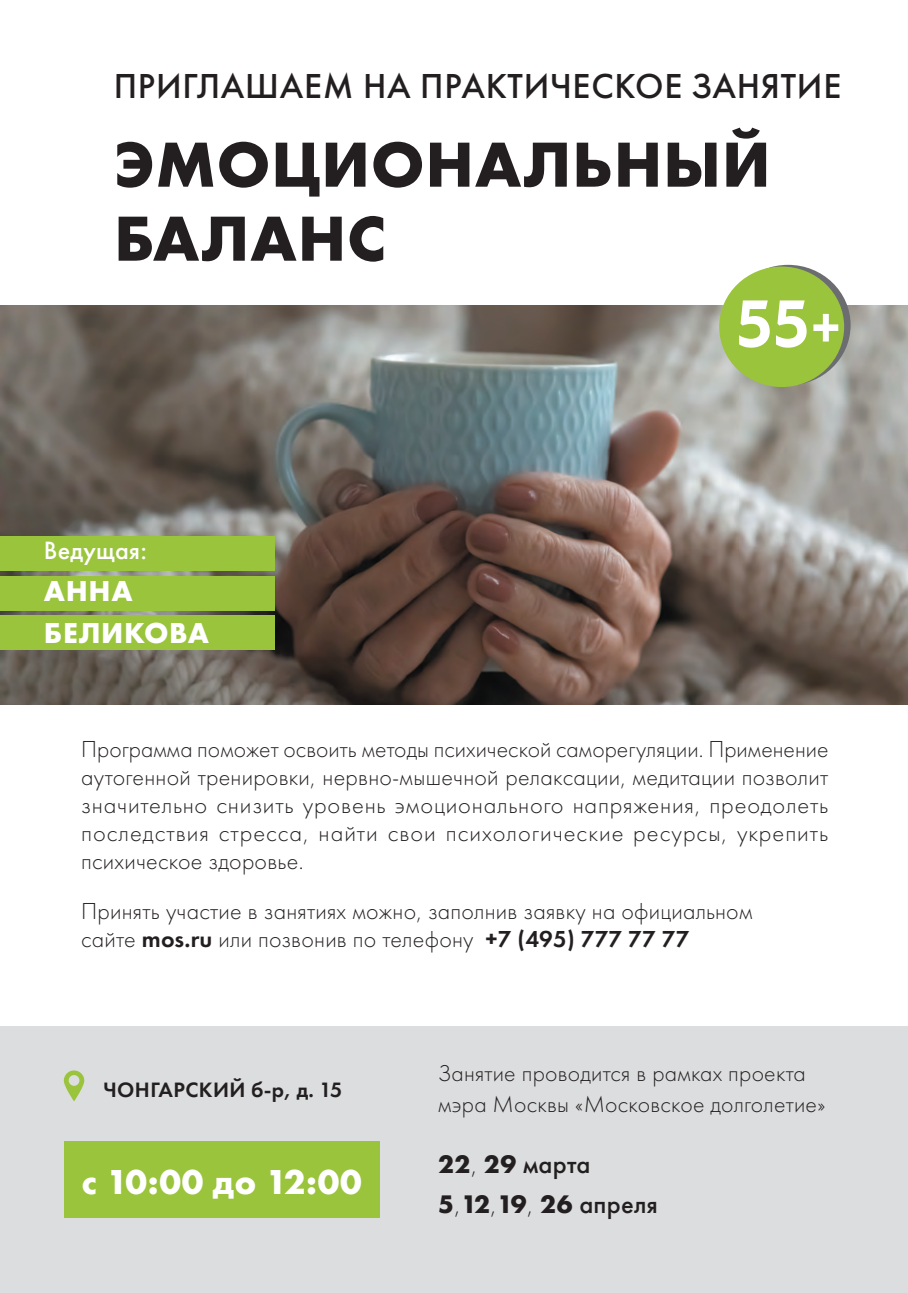
<style>
.page{position:relative;width:908px;height:1293px;background:#fff}
.page>*{position:absolute;margin:0;border:0;box-sizing:border-box;transform-origin:0 0}
.заголовок2{font:700 66px/74px "Futura New";letter-spacing:.01em;color:#231f20}
.заголовок2-2{font:500 36px "Futura New";letter-spacing:.02em;color:#231f20}
.заголовок2-3{font:700 36px "Futura New";letter-spacing:.01em;color:#fff}
.заголовок2-4{font:700 30px "Futura New";letter-spacing:.02em;color:#fff}
.заголовок2-5{font:700 26.4px "Futura New";color:#231f20}
.заголовок2-6{font:500 26.4px "Futura New";letter-spacing:.01em;color:#231f20}
.заголовок2-7{font:500 26px "Futura New";letter-spacing:.01em;color:#fff}
.заголовок2-8{font:300 24px/28px "Futura New";letter-spacing:.01em;color:#231f20;text-align:justify}
.заголовок2-9{font:300 23.8px "Futura New";letter-spacing:.01em;color:#231f20}
.заголовок2-10{font:21.6px "Futura New Demi";letter-spacing:.02em;color:#231f20}
.s1{font-family:"Futura New Demi";font-weight:400}
.s2{font-weight:700}
.s3{font-weight:300}
.s4{font-weight:500}
</style>
<div class="page">
<img style="left:1px;top:305px;width:906px;height:400px">
<div style="left:1px;top:1026px;width:906px;height:267px;background:#dcdddf"></div>
<div style="left:64px;top:1141px;width:315px;height:77px;background:#9ac43b"></div>
<div style="left:0;top:616px;width:274px;height:34px;background:#9ac43b"></div>
<div style="left:0;top:576px;width:274px;height:34px;background:#9ac43b"></div>
<div style="left:0;top:536px;width:274px;height:34px;background:#9ac43b"></div>
<svg style="left:64px;top:1070px;width:20px;height:31px"></svg>
<svg style="left:725px;top:265px;width:125px;height:120px"></svg>
<div style="left:718px;top:266px;width:125px;height:121px;background:#9ac43b;border-radius:50%"></div>
<svg style="left:739px;top:300px;width:98px;height:48px"></svg>
<p class="заголовок2-2" style="left:114px;top:65px;width:728px">ПРИГЛАШАЕМ НА ПРАКТИЧЕСКОЕ ЗАНЯТИЕ</p>
<p class="заголовок2" style="left:114px;top:126px;width:658px">ЭМОЦИОНАЛЬНЫЙ<br>БАЛАНС</p>
<p class="заголовок2-7" style="left:44px;top:535px;width:104px">Ведущая:</p>
<p class="заголовок2-4" style="left:44px;top:572px;width:90px">АННА</p>
<p class="заголовок2-4" style="left:44px;top:614px;width:167px">БЕЛИКОВА</p>
<p class="заголовок2-8" style="left:81px;top:735px;width:748px">Программа поможет освоить методы психической саморегуляции. Применение аутогенной тренировки, нервно-мышечной релаксации, медитации позволит значительно снизить уровень эмоционального напряжения, преодолеть последствия стресса, найти свои психологические ресурсы, укрепить психическое здоровье.</p>
<p class="заголовок2-8" style="left:81px;top:897px;width:672px">Принять участие в занятиях можно, заполнив заявку на официальном</p>
<p class="заголовок2-8" style="left:81px;top:925px;width:609px">сайте <span class="s1">mos.ru</span> или позвонив по телефону <span class="s1">+7 (495) 777 77 77</span></p>
<p class="заголовок2-10" style="left:103px;top:1076px;width:240px">ЧОНГАРСКИЙ б-р, д. 15</p>
<p class="заголовок2-3" style="left:82px;top:1158px;width:281px">с 10:00 до 12:00</p>
<p class="заголовок2-9" style="left:438px;top:1060px;width:369px">Занятие проводится в рамках проекта</p>
<p class="заголовок2-9" style="left:438px;top:1090px;width:389px">мэра Москвы «Московское долголетие»</p>
<p class="заголовок2-6" style="left:438px;top:1148px;width:154px"><span class="s2">22</span><span class="s3">,</span> <span class="s2">29</span> марта</p>
<p class="заголовок2-5" style="left:438px;top:1186px;width:221px">5<span class="s3">,</span>12<span class="s3">,</span>19<span class="s3">,</span> 26 <span class="s4">апреля</span></p>
</div>
